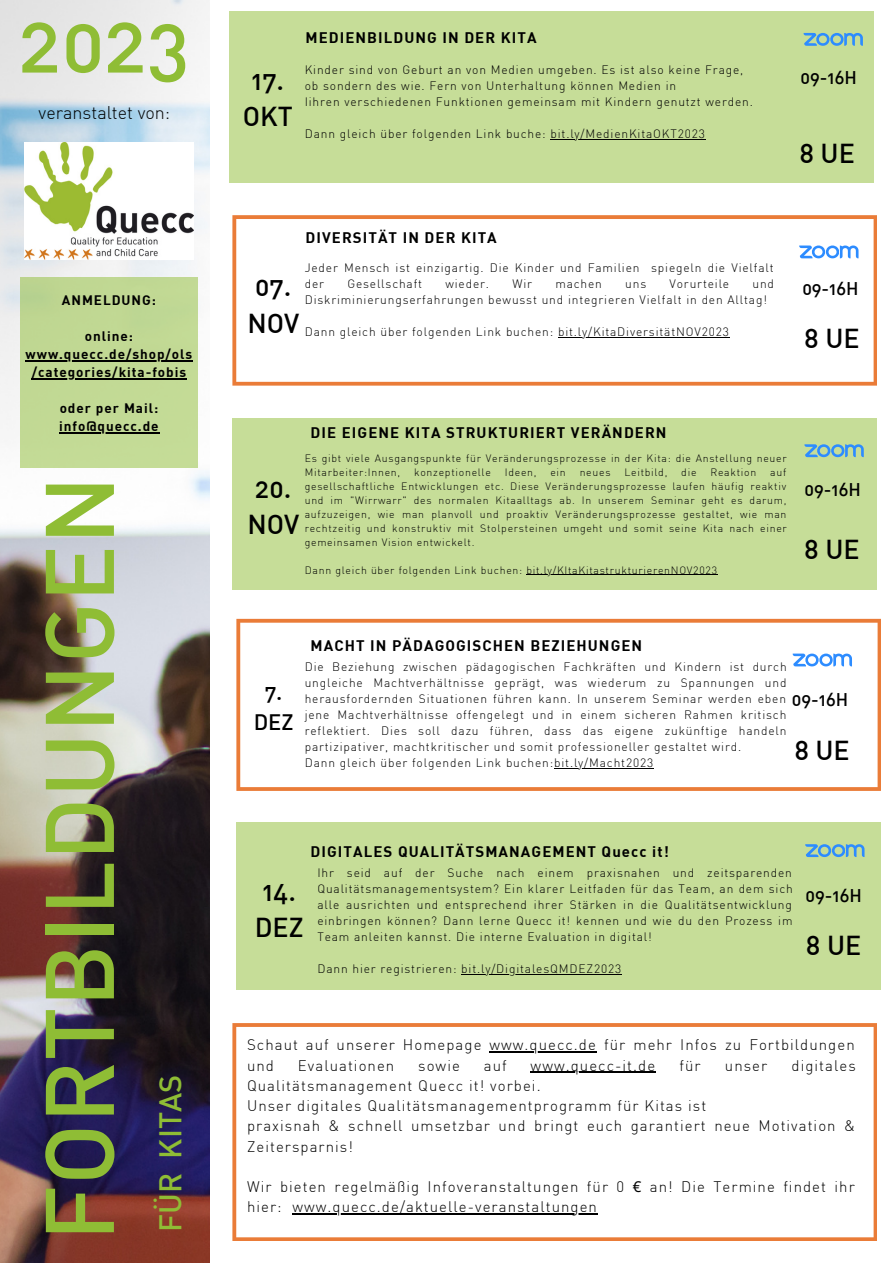
<style>
.page{position:relative;width:893px;height:1264px;background:#fff}
.page>*{position:absolute;margin:0;border:0;box-sizing:border-box;transform-origin:0 0}
.t1{font:95.55px "DIN Medium Alternate";color:#8fbd35}
.t2{font:80.55px "DIN Medium Alternate";color:#8fbd35}
.t3{font:30.75px "DIN Medium Alternate";color:#8fbd35}
.t4{font:26.85px/36.8px "DIN Medium Alternate";color:#000}
.t5{font:21.9px/30px "DIN Medium Alternate";color:#000;text-align:center}
.t6{font:18px "DIN Medium Alternate";color:#000}
.t7{font:300 18px "DIN";color:#000}
.t8{font:300 15px/20.2px "DIN";letter-spacing:.07em;color:#000}
.t9{font:700 15px "DIN";letter-spacing:.07em;color:#000}
.t10{font:700 13.5px/18px "DIN";letter-spacing:.07em;color:#000;text-align:center}
.t11{font:300 12px/16px "DIN";letter-spacing:.07em;color:#000}
.t12{font:300 10.5px/14px "DIN";letter-spacing:.07em;color:#000}
.s1{font-family:"Noto Sans";font-weight:400}
</style>
<div class="page">
<img style="left:0;top:0;width:209px;height:1262px">
<img style="left:25px;top:143px;width:168px;height:117px">
<div style="left:20px;top:277px;width:178px;height:190px;background:#c2d994"></div>
<div style="left:236px;top:822px;width:644px;height:167px;background:#c6dd98"></div>
<svg style="left:236px;top:619px;width:645px;height:171px"></svg>
<svg style="left:232px;top:1023px;width:645px;height:217px"></svg>
<div style="left:229px;top:11px;width:644px;height:172px;background:#c6dd98"></div>
<svg style="left:232px;top:215px;width:645px;height:170px"></svg>
<div style="left:232px;top:418px;width:644px;height:171px;background:#c6dd98"></div>
<svg style="left:792px;top:653px;width:59px;height:13px"></svg>
<svg style="left:805px;top:844px;width:59px;height:13px"></svg>
<svg style="left:799px;top:245px;width:59px;height:13px"></svg>
<svg style="left:803px;top:33px;width:59px;height:13px"></svg>
<hr style="left:550px;top:139px;width:155px;height:1px;background:#000">
<hr style="left:558px;top:337px;width:171px;height:1px;background:#000">
<hr style="left:526px;top:574px;width:191px;height:1px;background:#000">
<hr style="left:554px;top:768px;width:100px;height:1px;background:#000">
<hr style="left:461px;top:974px;width:161px;height:1px;background:#000">
<hr style="left:489px;top:1051px;width:108px;height:1px;background:#000">
<hr style="left:530px;top:1071px;width:126px;height:1px;background:#000">
<hr style="left:292px;top:1213px;width:306px;height:1px;background:#000">
<hr style="left:26px;top:360px;width:167px;height:1px;background:#000">
<hr style="left:32px;top:378px;width:155px;height:1px;background:#000">
<hr style="left:59px;top:432px;width:101px;height:1px;background:#000">
<svg style="left:804px;top:444px;width:59px;height:13px"></svg>
<h2 class="t2" style="left:19px;top:-8px;width:172px">2023</h2>
<h3 class="t7" style="left:39px;top:101px;width:133px">veranstaltet von:</h3>
<p class="t10" style="left:62px;top:290px;width:95px">ANMELDUNG:</p>
<p class="t10" style="left:26px;top:326px;width:168px">online: www.quecc.de/shop/ols /categories/kita-fobis</p>
<p class="t10" style="left:59px;top:398px;width:101px;text-align:left">oder per Mail: info@quecc.de</p>
<h1 class="t1" style="left:18px;top:1241px;width:767px;rotate:-90deg">FORTBILDUNGEN</h1>
<h3 class="t3" style="left:151px;top:1232px;width:159px;rotate:-90deg">FÜR KITAS</h3>
<h3 class="t4" style="left:243px;top:60px;width:51px;text-align:center">17.<br>OKT</h3>
<p class="t9" style="left:305px;top:28px;width:232px">MEDIENBILDUNG IN DER KITA</p>
<p class="t11" style="left:305px;top:61px;width:449px">Kinder sind von Geburt an von Medien umgeben. Es ist also keine Frage, ob sondern des wie. Fern von Unterhaltung können Medien in<br>Iihren verschiedenen Funktionen gemeinsam mit Kindern genutzt werden.</p>
<p class="t11" style="left:305px;top:125px;width:402px">Dann gleich über folgenden Link buche: bit.ly/MedienKitaOKT2023</p>
<p class="t9" style="left:305px;top:227px;width:193px">DIVERSITÄT IN DER KITA</p>
<p class="t11" style="left:305px;top:259px;width:470px">Jeder Mensch ist einzigartig. Die Kinder und Familien spiegeln die Vielfalt der</p>
<p class="t11" style="left:347px;top:275px;width:76px">Gesellschaft</p>
<p class="t11" style="left:445px;top:275px;width:45px">wieder.</p>
<p class="t11" style="left:512px;top:275px;width:21px">Wir</p>
<p class="t11" style="left:555px;top:275px;width:48px">machen</p>
<p class="t11" style="left:625px;top:275px;width:23px">uns</p>
<p class="t11" style="left:669px;top:275px;width:61px">Vorurteile</p>
<p class="t11" style="left:305px;top:275px;width:471px;text-indent:448px">und<br>Diskriminierungserfahrungen bewusst und integrieren Vielfalt in den Alltag!</p>
<p class="t11" style="left:305px;top:323px;width:425px">Dann gleich über folgenden Link buchen: bit.ly/KitaDiversitätNOV2023</p>
<h3 class="t4" style="left:247px;top:267px;width:53px">07.<br>NOV</h3>
<h3 class="t6" style="left:800px;top:66px;width:58px">09-16H</h3>
<h3 class="t4" style="left:799px;top:134px;width:57px">8 UE</h3>
<h3 class="t6" style="left:802px;top:277px;width:58px">09-16H</h3>
<h3 class="t4" style="left:804px;top:319px;width:57px">8 UE</h3>
<p class="t9" style="left:310px;top:423px;width:357px">DIE EIGENE KITA STRUKTURIERT VERÄNDERN</p>
<p class="t12" style="left:305px;top:450px;width:483px">Es gibt viele Ausgangspunkte für Veränderungsprozesse in der Kita: die Anstellung neuer<br>Mitarbeiter:Innen,</p>
<p class="t12" style="left:305px;top:464px;width:483px;text-align:justify;text-indent:465px">auf gesellschaftliche Entwicklungen etc. Diese Veränderungsprozesse laufen häufig reaktiv und im "Wirrwarr" des normalen Kitaalltags ab. In unserem Seminar geht es darum, aufzuzeigen, wie man planvoll und proaktiv Veränderungsprozesse gestaltet, wie man rechtzeitig und konstruktiv mit Stolpersteinen umgeht und somit seine Kita nach einer gemeinsamen Vision entwickelt.</p>
<p class="t12" style="left:305px;top:562px;width:414px">Dann gleich über folgenden Link buchen: bit.ly/KItaKitastrukturierenNOV2023</p>
<p class="t12" style="left:414px;top:464px;width:78px">konzeptionelle</p>
<p class="t12" style="left:504px;top:464px;width:33px">Ideen,</p>
<p class="t12" style="left:550px;top:464px;width:17px">ein</p>
<p class="t12" style="left:579px;top:464px;width:32px">neues</p>
<p class="t12" style="left:624px;top:464px;width:44px">Leitbild,</p>
<p class="t12" style="left:681px;top:464px;width:17px">die</p>
<p class="t12" style="left:710px;top:464px;width:47px">Reaktion</p>
<h3 class="t4" style="left:247px;top:468px;width:53px">20.<br>NOV</h3>
<h3 class="t6" style="left:804px;top:478px;width:58px">09-16H</h3>
<h3 class="t4" style="left:804px;top:529px;width:57px">8 UE</h3>
<p class="t9" style="left:310px;top:635px;width:333px">MACHT IN PÄDAGOGISCHEN BEZIEHUNGEN</p>
<h3 class="t5" style="left:254px;top:676px;width:41px">7.<br>DEZ</h3>
<p class="t11" style="left:305px;top:658px;width:483px">Die Beziehung zwischen pädagogischen Fachkräften und Kindern ist durch ungleiche Machtverhältnisse geprägt, was wiederum zu Spannungen und herausfordernden Situationen führen kann. In unserem Seminar werden eben jene Machtverhältnisse offengelegt und in einem sicheren Rahmen kritisch reflektiert. Dies soll dazu führen, dass das eigene zukünftige handeln partizipativer, machtkritischer und somit professioneller gestaltet wird.<br>Dann gleich über folgenden Link buchen:bit.ly/Macht2023</p>
<h3 class="t6" style="left:791px;top:688px;width:58px">09-16H</h3>
<h3 class="t4" style="left:794px;top:731px;width:57px">8 UE</h3>
<h3 class="t4" style="left:255px;top:871px;width:50px">14.<br>DEZ</h3>
<p class="t9" style="left:310px;top:841px;width:360px">DIGITALES QUALITÄTSMANAGEMENT Quecc it!</p>
<p class="t11" style="left:317px;top:864px;width:477px;text-align:justify">Ihr seid auf der Suche nach einem praxisnahen und zeitsparenden Qualitätsmanagementsystem? Ein klarer Leitfaden für das Team, an dem sich alle ausrichten und entsprechend ihrer Stärken in die Qualitätsentwicklung einbringen können? Dann lerne Quecc it! kennen und wie du den Prozess im Team anleiten kannst. Die interne Evaluation in digital!</p>
<p class="t11" style="left:317px;top:960px;width:305px">Dann hier registrieren: bit.ly/DigitalesQMDEZ2023</p>
<h3 class="t6" style="left:805px;top:884px;width:58px">09-16H</h3>
<h3 class="t4" style="left:805px;top:925px;width:57px">8 UE</h3>
<p class="t8" style="left:247px;top:1034px;width:609px">Schaut auf unserer Homepage www.quecc.de für mehr Infos zu Fortbildungen und</p>
<p class="t8" style="left:298px;top:1054px;width:98px">Evaluationen</p>
<p class="t8" style="left:418px;top:1054px;width:43px">sowie</p>
<p class="t8" style="left:484px;top:1054px;width:24px">auf</p>
<p class="t8" style="left:530px;top:1054px;width:126px">www.quecc-it.de</p>
<p class="t8" style="left:679px;top:1054px;width:23px">für</p>
<p class="t8" style="left:725px;top:1054px;width:44px">unser</p>
<p class="t8" style="left:791px;top:1054px;width:66px">digitales</p>
<p class="t8" style="left:247px;top:1074px;width:609px">Qualitätsmanagement Quecc it! vorbei.<br>Unser digitales Qualitätsmanagementprogramm für Kitas ist<br>praxisnah &amp; schnell umsetzbar und bringt euch garantiert neue Motivation &amp; Zeitersparnis!</p>
<p class="t8" style="left:247px;top:1176px;width:609px">Wir bieten regelmäßig Infoveranstaltungen für 0 <span class="s1">€</span> an! Die Termine findet ihr hier: www.quecc.de/aktuelle-veranstaltungen</p>
</div>
